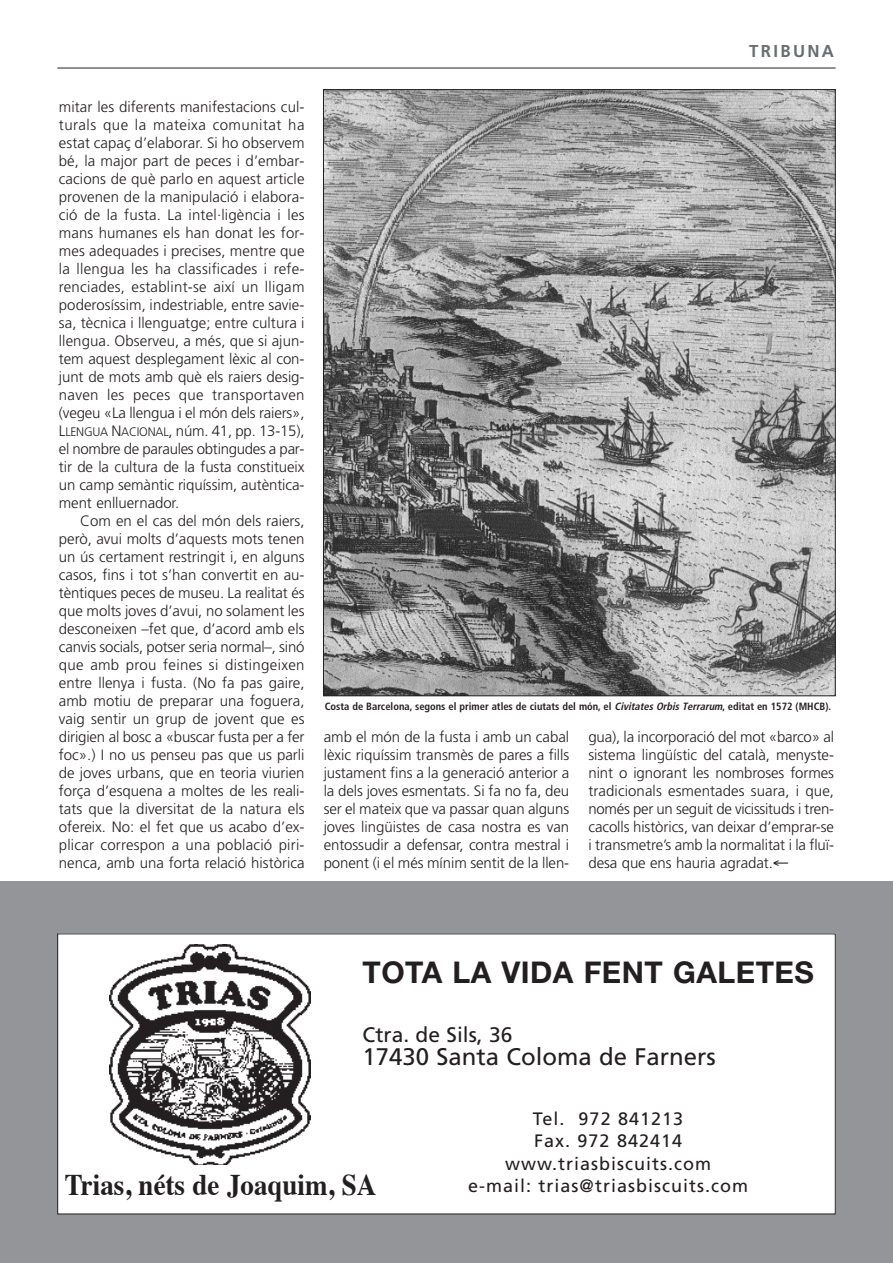
<style>
.page{position:relative;width:893px;height:1263px;background:#fff}
.page>*{position:absolute;margin:0;border:0;box-sizing:border-box;transform-origin:0 0}
.t1{font:700 30px "Times";color:#231f20;scale:.9 1}
.t2{font:700 30px "Helvetica Neue";letter-spacing:.015em;color:#231f20}
.t3{font:24px "Frutiger LT Std";color:#231f20}
.t4{font:21px "Frutiger LT Std";color:#231f20}
.t5{font:18px/22.5px "Frutiger LT Std";letter-spacing:.055em;color:#231f20;text-align:center}
.t6{font:700 17.25px "Frutiger LT Std";letter-spacing:.14em;color:#6c6d70}
.t7{font:300 15px/18px "Frutiger LT Std";letter-spacing:-.005em;color:#231f20;text-align:justify}
.t8{font:700 condensed 10.5px "Frutiger LT Std";color:#231f20}
.s1{font-size:12.3px}
.s2{font-style:italic}
</style>
<div class="page">
<hr style="left:57px;top:67px;width:779px;height:2px;background:#6c6d70">
<div style="left:0;top:881px;width:892px;height:382px;background:#939598"></div>
<div style="left:58px;top:934px;width:777px;height:280px;background:#fff"></div>
<img style="left:110px;top:944px;width:200px;height:221px">
<img style="left:325px;top:91px;width:509px;height:603px">
<p class="t7" style="left:59px;top:98px;width:247px">mitar les diferents manifestacions cul&shy;turals que la mateixa comunitat ha estat capaç d’elaborar. Si ho observem bé, la major part de peces i d’embar&shy;cacions de què parlo en aquest article provenen de la manipulació i elabora&shy;ció de la fusta. La intel·ligència i les mans humanes els han donat les for&shy;mes adequades i precises, mentre que la llengua les ha classificades i refe&shy;renciades, establint-se així un lligam poderosíssim, indestriable, entre savie&shy;sa, tècnica i llenguatge; entre cultura i llengua. Observeu, a més, que si ajun&shy;tem aquest desplegament lèxic al con&shy;junt de mots amb què els raiers desig&shy;naven les peces que transportaven (vegeu «La llengua i el món dels raiers», L<span class="s1">LENGUA</span> N<span class="s1">ACIONAL</span>, núm. 41, pp. 13-15), el nombre de paraules obtingudes a par&shy;tir de la cultura de la fusta constitueix un camp semàntic riquíssim, autèntica&shy;ment enlluernador.</p>
<p class="t7" style="left:59px;top:512px;width:247px;text-indent:21px">Com en el cas del món dels raiers, però, avui molts d’aquests mots tenen un ús certament restringit i, en alguns casos, fins i tot s’han convertit en au&shy;tèntiques peces de museu. La realitat és que molts joves d’avui, no solament les desconeixen –fet que, d’acord amb els canvis socials, potser seria normal–, sinó que amb prou feines si distingeixen entre llenya i fusta. (No fa pas gaire, amb motiu de preparar una foguera, vaig sentir un grup de jovent que es dirigien al bosc a «buscar fusta per a fer foc».) I no us penseu pas que us parli de joves urbans, que en teoria viurien força d’esquena a moltes de les reali&shy;tats que la diversitat de la natura els ofereix. No: el fet que us acabo d’ex&shy;plicar correspon a una població piri&shy;nenca, amb una forta relació històrica</p>
<p class="t6" style="left:749px;top:41px;width:86px">TRIBUNA</p>
<p class="t8" style="left:325px;top:700px;width:508px">Costa de Barcelona, segons el primer atles de ciutats del món, el <span class="s2">CivitatesOrbisTerrarum</span>, editat en 1572 (MHCB).</p>
<p class="t7" style="left:324px;top:728px;width:247px">amb el món de la fusta i amb un cabal lèxic riquíssim transmès de pares a fills justament fins a la generació anterior a la dels joves esmentats. Si fa no fa, deu ser el mateix que va passar quan alguns joves lingüistes de casa nostra es van entossudir a defensar, contra mestral i ponent (i el més mínim sentit de la llen-</p>
<p class="t7" style="left:588px;top:728px;width:247px">gua), la incorporació del mot «barco» al sistema lingüístic del català, menyste&shy;nint o ignorant les nombroses formes tradicionals esmentades suara, i que, només per un seguit de vicissituds i tren&shy;cacolls històrics, van deixar d’emprar-se i transmetre’s amb la normalitat i la fluï&shy;desa que ens hauria agradat.◻</p>
<h1 class="t2" style="left:362px;top:953px;width:453px">TOTA LA VIDA FENT GALETES</h1>
<h3 class="t4" style="left:362px;top:1022px;width:151px">Ctra. de Sils, 36</h3>
<h2 class="t3" style="left:362px;top:1042px;width:355px">17430 Santa Coloma de Farners</h2>
<h1 class="t1" style="left:65px;top:1173px;width:347px">Trias, néts de Joaquim, SA</h1>
<p class="t5" style="left:468px;top:1107px;width:281px">Tel. 972 841213<br>Fax. 972 842414 www.triasbiscuits.com<br>e-mail: trias@triasbiscuits.com</p>
</div>
